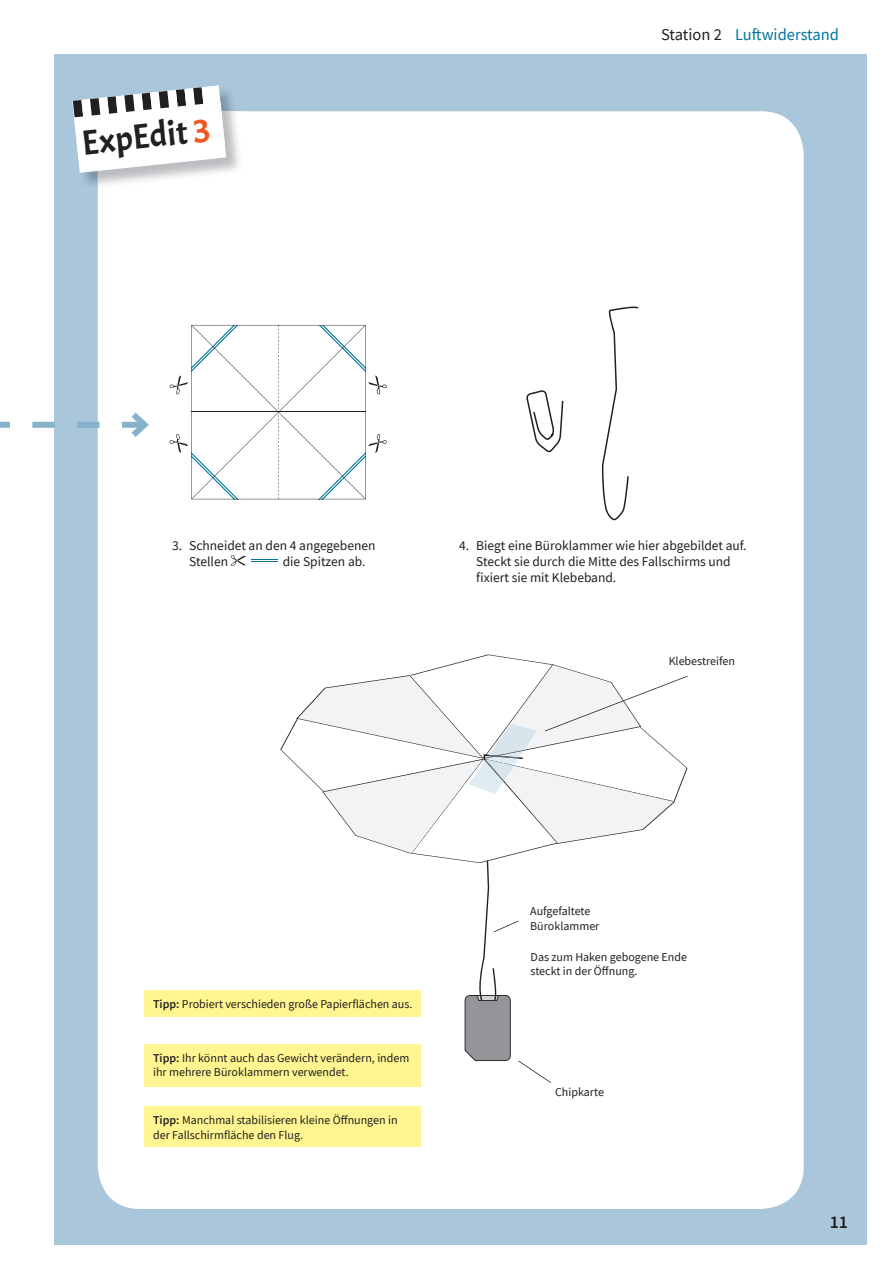
<style>
.page{position:relative;width:893px;height:1263px;background:#fff}
.page>*{position:absolute;margin:0;border:0;box-sizing:border-box;transform-origin:0 0}
.t1{font:34.8px "Acme";color:#231f20}
.t2{font:600 18px "CV Source Sans";color:#231f20}
.t3{font:16.5px "CV Source Sans";color:#00759d}
.t4{font:13.5px/16.2px "CV Source Sans";color:#231f20}
.t5{font:12px/14.4px "CV Source Sans";color:#231f20}
.s1{color:#f15622}
.s2{color:#231f20}
.s3{font-weight:600}
</style>
<div class="page">
<div style="left:54px;top:54px;width:812px;height:1191px;background:#a9c6db"></div>
<div style="left:98px;top:111px;width:706px;height:1098px;background:#fff;border-radius:43px"></div>
<img style="left:83px;top:91px;width:150px;height:98px">
<img style="left:98px;top:111px;width:145px;height:78px">
<svg style="left:72px;top:86px;width:154px;height:87px"></svg>
<svg style="left:170px;top:325px;width:217px;height:174px"></svg>
<svg style="left:231px;top:555px;width:46px;height:11px"></svg>
<svg style="left:0;top:412px;width:149px;height:25px"></svg>
<svg style="left:602px;top:307px;width:37px;height:213px"></svg>
<div style="left:145px;top:991px;width:276px;height:26px;background:#fff691"></div>
<div style="left:145px;top:1044px;width:276px;height:42px;background:#fff691"></div>
<div style="left:145px;top:1107px;width:276px;height:40px;background:#fff691"></div>
<svg style="left:526px;top:390px;width:37px;height:62px"></svg>
<svg style="left:280px;top:654px;width:408px;height:429px"></svg>
<h1 class="t1" style="left:80px;top:121px;width:131px;rotate:-6deg">ExpEdit <span class="s1">3</span></h1>
<h3 class="t3" style="left:661px;top:24px;width:179px"><span class="s2">Station 2</span> Luftwiderstand</h3>
<p class="t4" style="left:189px;top:537px;width:188px;text-indent:-17px">3. Schneidet an den 4 angegebenen<br>Stellen</p>
<p class="t4" style="left:283px;top:553px;width:84px">die Spitzen ab.</p>
<p class="t4" style="left:476px;top:537px;width:272px;text-indent:-17px">4. Biegt eine Büroklammer wie hier abgebildet auf.<br>Steckt sie durch die Mitte des Fallschirms und fixiert sie mit Klebeband.</p>
<p class="t5" style="left:669px;top:654px;width:68px">Klebestreifen</p>
<p class="t5" style="left:153px;top:997px;width:261px"><span class="s3">Tipp:</span> Probiert verschieden große Papierflächen aus.</p>
<p class="t5" style="left:153px;top:1050px;width:258px"><span class="s3">Tipp:</span> Ihr könnt auch das Gewicht verändern, indem ihr mehrere Büroklammern verwendet.</p>
<p class="t5" style="left:153px;top:1113px;width:246px"><span class="s3">Tipp:</span> Manchmal stabilisieren kleine Öffnungen in der Fallschirmfläche den Flug.</p>
<p class="t5" style="left:530px;top:904px;width:71px">Aufgefaltete<br>Büroklammer</p>
<p class="t5" style="left:531px;top:949px;width:158px">Das zum Haken gebogene Ende steckt in der Öffnung.</p>
<p class="t5" style="left:555px;top:1084px;width:50px">Chipkarte</p>
<h2 class="t2" style="left:830px;top:1210px;width:20px">11</h2>
</div>
